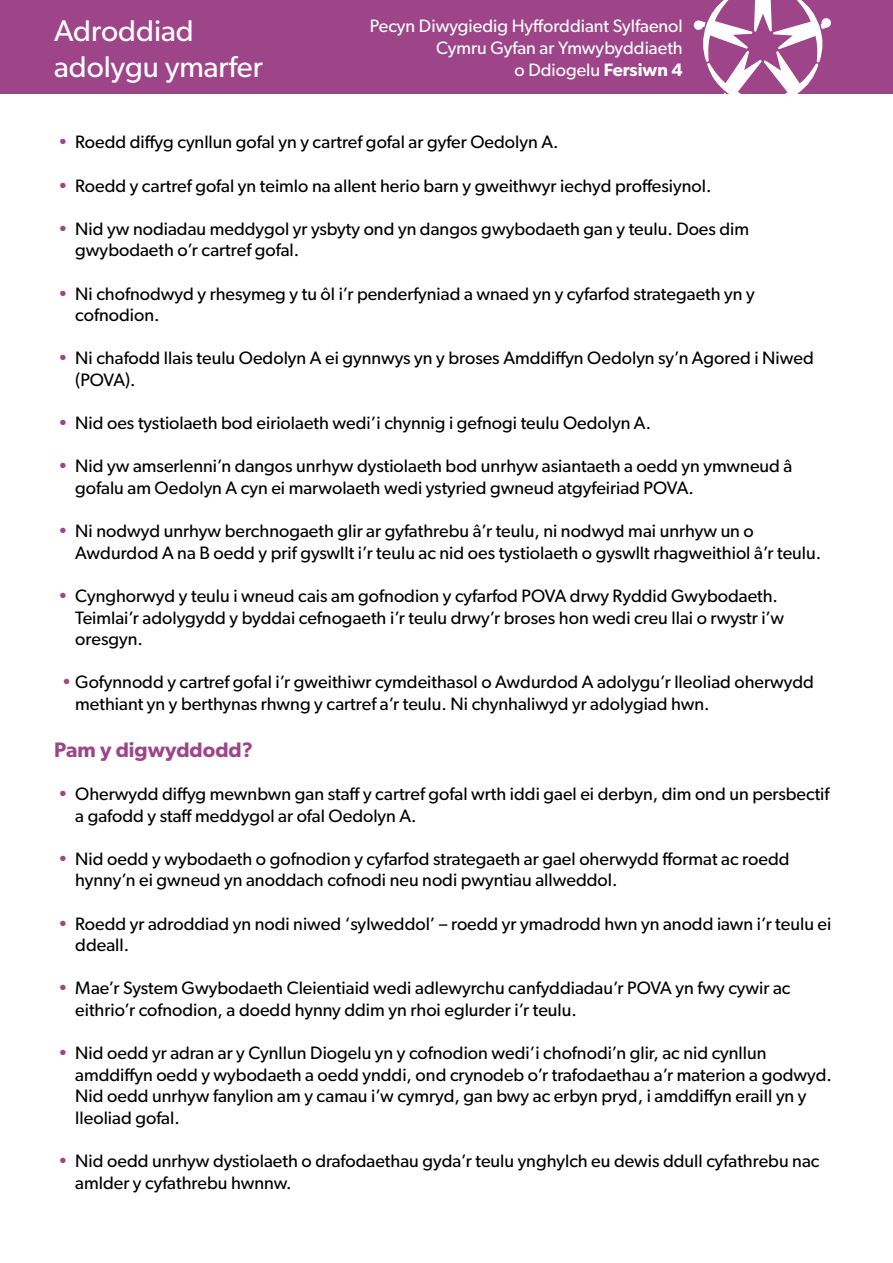
<style>
.page{position:relative;width:893px;height:1263px;background:#fff}
.page>*{position:absolute;margin:0;border:0;box-sizing:border-box;transform-origin:0 0}
.t1{font:30px/36px "Gibson";color:#fff}
.t2{font:600 21px "Gibson";color:#9e458a}
.t3{font:18px/21.6px "Gibson";color:#000}
.t4{font:18px/21.6px "Gibson";color:#fff;text-align:right}
.s1{font-weight:600}
.s2{color:#9e458a}
</style>
<div class="page">
<div style="left:0;top:0;width:893px;height:94px;background:#9e458a"></div>
<svg style="left:693px;top:0;width:138px;height:94px"></svg>
<h1 class="t1" style="left:54px;top:12px;width:210px">Adroddiad adolygu ymarfer</h1>
<p class="t4" style="left:370px;top:15px;width:315px">Pecyn Diwygiedig Hyfforddiant Sylfaenol<br>Cymru Gyfan ar Ymwybyddiaeth<br>o Ddiogelu <span class="s1">Fersiwn 4</span></p>
<p class="t3" style="left:58px;top:131px;width:502px"><span class="s2">•</span> Roedd diffyg cynllun gofal yn y cartref gofal ar gyfer Oedolyn A.</p>
<p class="t3" style="left:58px;top:174px;width:655px"><span class="s2">•</span> Roedd y cartref gofal yn teimlo na allent herio barn y gweithwyr iechyd proffesiynol.</p>
<p class="t3" style="left:75px;top:217px;width:675px;text-indent:-17px"><span class="s2">•</span> Nid yw nodiadau meddygol yr ysbyty ond yn dangos gwybodaeth gan y teulu. Does dim gwybodaeth o’r cartref gofal.</p>
<p class="t3" style="left:75px;top:282px;width:681px;text-indent:-17px"><span class="s2">•</span> Ni chofnodwyd y rhesymeg y tu ôl i’r penderfyniad a wnaed yn y cyfarfod strategaeth yn y cofnodion.</p>
<p class="t3" style="left:75px;top:347px;width:740px;text-indent:-17px"><span class="s2">•</span> Ni chafodd llais teulu Oedolyn A ei gynnwys yn y broses Amddiffyn Oedolyn sy’n Agored i Niwed (POVA).</p>
<p class="t3" style="left:58px;top:412px;width:594px"><span class="s2">•</span> Nid oes tystiolaeth bod eiriolaeth wedi’i chynnig i gefnogi teulu Oedolyn A.</p>
<p class="t3" style="left:75px;top:455px;width:719px;text-indent:-17px"><span class="s2">•</span> Nid yw amserlenni’n dangos unrhyw dystiolaeth bod unrhyw asiantaeth a oedd yn ymwneud â gofalu am Oedolyn A cyn ei marwolaeth wedi ystyried gwneud atgyfeiriad POVA.</p>
<p class="t3" style="left:75px;top:520px;width:747px;text-indent:-17px"><span class="s2">•</span> Ni nodwyd unrhyw berchnogaeth glir ar gyfathrebu â’r teulu, ni nodwyd mai unrhyw un o<br>Awdurdod A na B oedd y prif gyswllt i’r teulu ac nid oes tystiolaeth o gyswllt rhagweithiol â’r teulu.</p>
<p class="t3" style="left:75px;top:585px;width:710px;text-indent:-17px"><span class="s2">•</span> Cynghorwyd y teulu i wneud cais am gofnodion y cyfarfod POVA drwy Ryddid Gwybodaeth.<br>Teimlai’r adolygydd y byddai cefnogaeth i’r teulu drwy’r broses hon wedi creu llai o rwystr i’w oresgyn.</p>
<p class="t3" style="left:75px;top:671px;width:740px;text-indent:-13px"><span class="s2">•</span> Gofynnodd y cartref gofal i’r gweithiwr cymdeithasol o Awdurdod A adolygu’r lleoliad oherwydd methiant yn y berthynas rhwng y cartref a’r teulu. Ni chynhaliwyd yr adolygiad hwn.</p>
<p class="t2" style="left:54px;top:737px;width:201px">Pam y digwyddodd?</p>
<p class="t3" style="left:75px;top:783px;width:756px;text-indent:-17px"><span class="s2">•</span> Oherwydd diffyg mewnbwn gan staff y cartref gofal wrth iddi gael ei derbyn, dim ond un persbectif a gafodd y staff meddygol ar ofal Oedolyn A.</p>
<p class="t3" style="left:75px;top:847px;width:716px;text-indent:-17px"><span class="s2">•</span> Nid oedd y wybodaeth o gofnodion y cyfarfod strategaeth ar gael oherwydd fformat ac roedd hynny’n ei gwneud yn anoddach cofnodi neu nodi pwyntiau allweddol.</p>
<p class="t3" style="left:75px;top:912px;width:758px;text-indent:-17px"><span class="s2">•</span> Roedd yr adroddiad yn nodi niwed ‘sylweddol’ – roedd yr ymadrodd hwn yn anodd iawn i’r teulu ei ddeall.</p>
<p class="t3" style="left:75px;top:977px;width:717px;text-indent:-17px"><span class="s2">•</span> Mae’r System Gwybodaeth Cleientiaid wedi adlewyrchu canfyddiadau’r POVA yn fwy cywir ac eithrio’r cofnodion, a doedd hynny ddim yn rhoi eglurder i’r teulu.</p>
<p class="t3" style="left:75px;top:1042px;width:758px;text-indent:-17px"><span class="s2">•</span> Nid oedd yr adran ar y Cynllun Diogelu yn y cofnodion wedi’i chofnodi’n glir, ac nid cynllun amddiffyn oedd y wybodaeth a oedd ynddi, ond crynodeb o’r trafodaethau a’r materion a godwyd.<br>Nid oedd unrhyw fanylion am y camau i’w cymryd, gan bwy ac erbyn pryd, i amddiffyn eraill yn y lleoliad gofal.</p>
<p class="t3" style="left:75px;top:1150px;width:746px;text-indent:-17px"><span class="s2">•</span> Nid oedd unrhyw dystiolaeth o drafodaethau gyda’r teulu ynghylch eu dewis ddull cyfathrebu nac amlder y cyfathrebu hwnnw.</p>
</div>
